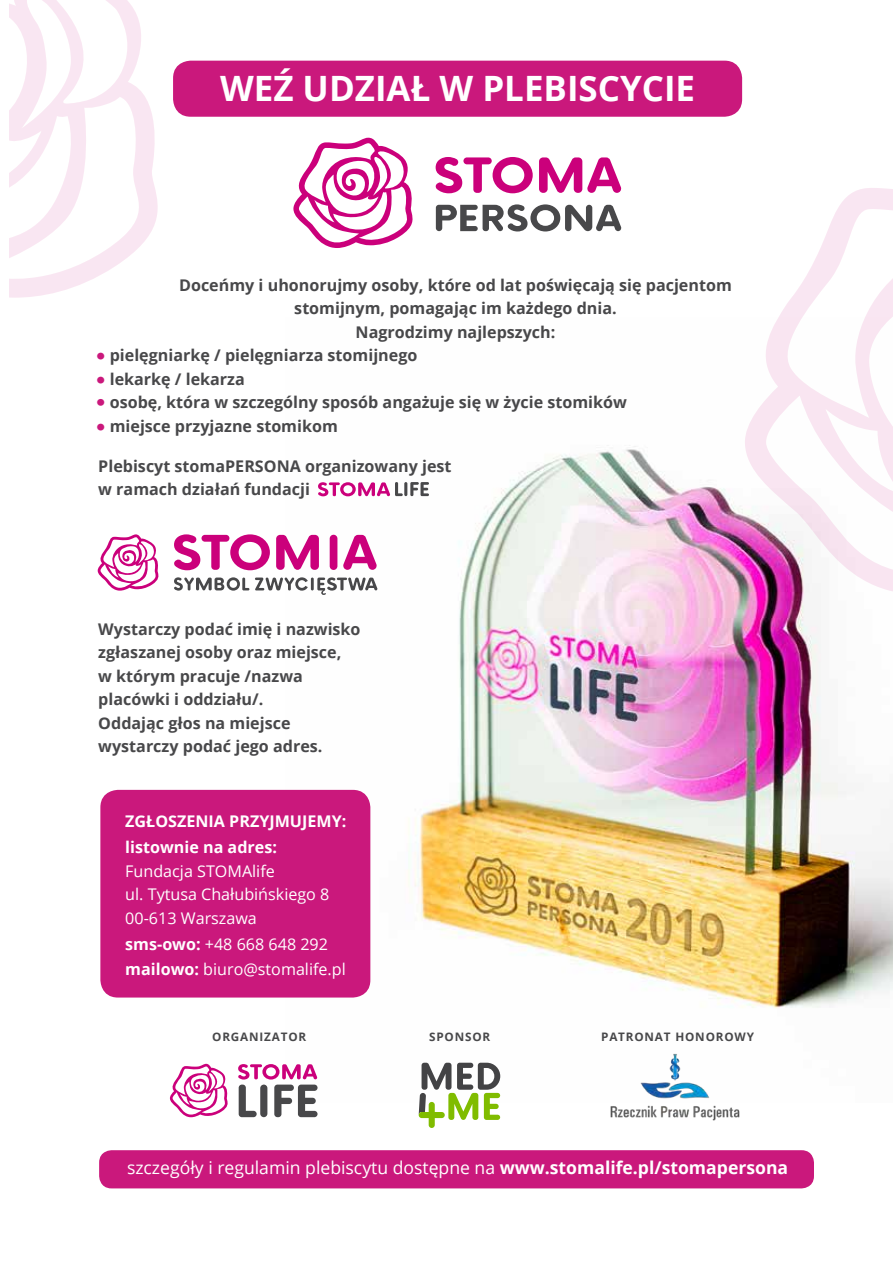
<style>
.page{position:relative;width:893px;height:1263px;background:#fff}
.page>*{position:absolute;margin:0;border:0;box-sizing:border-box;transform-origin:0 0}
.t1{font:700 34.95px "Open Sans";color:#fff}
.t2{font:17.55px "Open Sans";color:#fff}
.t3{font:700 16.05px/23.4px "Open Sans";color:#48484a}
.t4{font:16.05px/23.4px "Open Sans";color:#fff}
.t5{font:700 16.05px/26.4px "Open Sans";color:#fff}
.t6{font:700 11.7px "Open Sans";letter-spacing:.07em;color:#48484a}
.s1{font-family:"Lato";color:#ca187c}
.s2{font-weight:700}
</style>
<div class="page">
<div style="left:173px;top:61px;width:569px;height:56px;background:#ca187c;border-radius:18px"></div>
<img style="left:285px;top:446px;width:608px;height:650px">
<svg style="left:436px;top:204px;width:186px;height:27px"></svg>
<svg style="left:435px;top:157px;width:98px;height:36px"></svg>
<svg style="left:539px;top:157px;width:83px;height:36px"></svg>
<svg style="left:293px;top:138px;width:120px;height:110px"></svg>
<svg style="left:98px;top:534px;width:61px;height:57px"></svg>
<svg style="left:174px;top:534px;width:96px;height:36px"></svg>
<svg style="left:276px;top:535px;width:43px;height:35px"></svg>
<svg style="left:342px;top:535px;width:35px;height:35px"></svg>
<div style="left:330px;top:535px;width:7px;height:35px;background:#cb007b;border-radius:4px"></div>
<svg style="left:174px;top:577px;width:75px;height:14px"></svg>
<svg style="left:255px;top:577px;width:123px;height:18px"></svg>
<div style="left:100px;top:790px;width:270px;height:207px;background:#ca187c;border-radius:18px"></div>
<svg style="left:318px;top:482px;width:85px;height:14px"></svg>
<hr style="left:404px;top:482px;width:3px;height:14px;background:#48484a;border-radius:2px">
<svg style="left:410px;top:482px;width:19px;height:14px"></svg>
<svg style="left:9px;top:0;width:149px;height:298px"></svg>
<svg style="left:744px;top:188px;width:149px;height:405px"></svg>
<img style="left:605px;top:1046px;width:140px;height:75px">
<svg style="left:419px;top:1063px;width:81px;height:65px"></svg>
<svg style="left:238px;top:1064px;width:80px;height:53px"></svg>
<svg style="left:170px;top:1064px;width:58px;height:53px"></svg>
<div style="left:99px;top:1150px;width:715px;height:38px;background:#ca187c;border-radius:12px"></div>
<h1 class="t1" style="left:220px;top:64px;width:477px">WEŹ UDZIAŁ W PLEBISCYCIE</h1>
<p class="t3" style="left:179px;top:273px;width:554px;text-align:center">Doceńmy i uhonorujmy osoby, które od lat poświęcają się pacjentom stomijnym, pomagając im każdego dnia.<br>Nagrodzimy najlepszych:</p>
<p class="t3" style="left:96px;top:343px;width:323px"><span class="s1">•</span> pielęgniarkę / pielęgniarza stomijnego</p>
<p class="t3" style="left:96px;top:367px;width:150px"><span class="s1">•</span> lekarkę / lekarza</p>
<p class="t3" style="left:96px;top:390px;width:532px"><span class="s1">•</span> osobę, która w szczególny sposób angażuje się w życie stomików</p>
<p class="t3" style="left:96px;top:414px;width:243px"><span class="s1">•</span> miejsce przyjazne stomikom</p>
<p class="t3" style="left:98px;top:454px;width:355px">Plebiscyt stomaPERSONA organizowany jest w ramach działań fundacji</p>
<p class="t3" style="left:98px;top:617px;width:264px">Wystarczy podać imię i nazwisko zgłaszanej osoby oraz miejsce,<br>w którym pracuje /nazwa placówki i oddziału/.<br>Oddając głos na miejsce wystarczy podać jego adres.</p>
<p class="t5" style="left:125px;top:807px;width:223px">ZGŁOSZENIA PRZYJMUJEMY: listownie na adres:</p>
<p class="t4" style="left:125px;top:859px;width:206px">Fundacja STOMAlife<br>ul. Tytusa Chałubińskiego 8<br>00-613 Warszawa</p>
<p class="t4" style="left:125px;top:931px;width:222px;line-height:24.9px"><span class="s2">sms-owo:</span> +48 668 648 292 <span class="s2">mailowo:</span> biuro@stomalife.pl</p>
<p class="t6" style="left:212px;top:1028px;width:95px">ORGANIZATOR</p>
<p class="t6" style="left:429px;top:1028px;width:63px">SPONSOR</p>
<p class="t6" style="left:601px;top:1028px;width:154px">PATRONAT HONOROWY</p>
<p class="t2" style="left:127px;top:1156px;width:663px">szczegóły i regulamin plebiscytu dostępne na <span class="s2">www.stomalife.pl/stomapersona</span></p>
</div>
